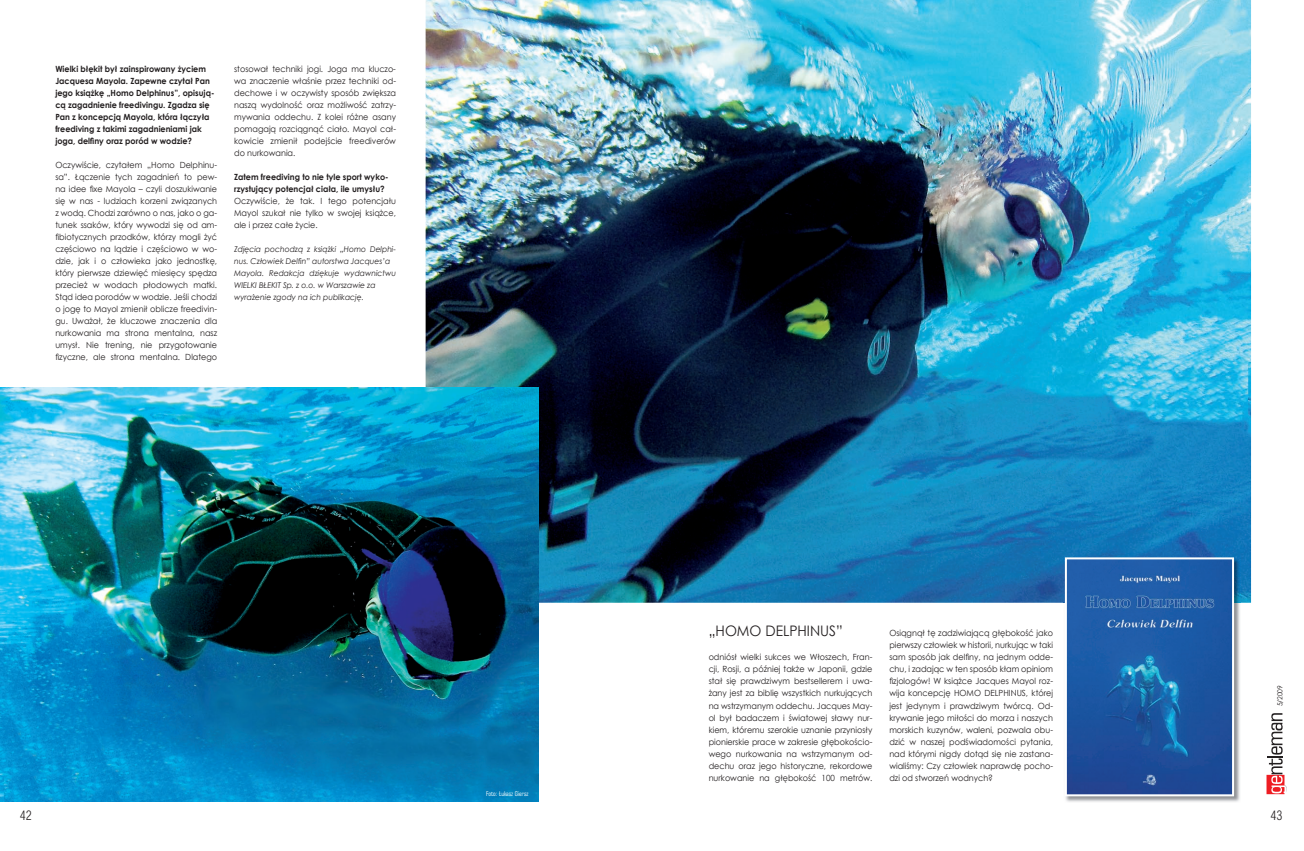
<style>
.page{position:relative;width:1304px;height:851px;background:#fff}
.page>*{position:absolute;margin:0;border:0;box-sizing:border-box;transform-origin:0 0}
.t1{font:14.5px "Century Gothic";color:#231f20;scale:.95 1}
.t2{font:12px "Swis 721 Lt Cn PL";color:#231f20}
.t3{font:8.5px/12px "Century Gothic";color:#231f20;text-align:justify;scale:.95 1}
.t4{font:700 8.5px/12px "Century Gothic";color:#231f20;scale:.95 1}
.t5{font:italic 8px/12px "Century Gothic";color:#231f20;scale:.95 1}
.t6{font:7px "Century Gothic";color:#231f20;scale:.95 1}
.t7{font:6px "Square 721 Cn PL";color:#fff;scale:.95 1}
</style>
<div class="page">
<svg style="left:1266px;top:713px;width:21px;height:81px"></svg>
<img style="left:426px;top:0;width:825px;height:602px">
<img style="left:1064px;top:556px;width:176px;height:246px">
<svg style="left:1065px;top:557px;width:169px;height:239px;background:#2860a6"></svg>
<img style="left:0;top:387px;width:538px;height:414px">
<p class="t4" style="left:55px;top:63px;width:169px">Wielki błękit był zainspirowany życiem Jacquesa Mayola. Zapewne czytał Pan jego książkę „Homo Delphinus”, opisują&shy;cą zagadnienie freedivingu. Zgadza się Pan z koncepcją Mayola, która łączyła freediving z takimi zagadnieniami jak joga, delfiny oraz poród w wodzie?</p>
<p class="t3" style="left:55px;top:159px;width:172px">Oczywiście, czytałem „Homo Delphinu&shy;sa”. Łączenie tych zagadnień to pew&shy;na idee fixe Mayola – czyli doszukiwanie się w nas - ludziach korzeni związanych z wodą. Chodzi zarówno o nas, jako o ga&shy;tunek ssaków, który wywodzi się od am&shy;fibiotycznych przodków, którzy mogli żyć częściowo na lądzie i częściowo w wo&shy;dzie, jak i o człowieka jako jednostkę, który pierwsze dziewięć miesięcy spędza przecież w wodach płodowych matki.<br>Stąd idea porodów w wodzie. Jeśli chodzi o jogę to Mayol zmienił oblicze freedivin&shy;gu. Uważał, że kluczowe znaczenia dla nurkowania ma strona mentalna, nasz umysł. Nie trening, nie przygotowanie fizyczne, ale strona mentalna. Dlatego</p>
<p class="t3" style="left:234px;top:63px;width:172px">stosował techniki jogi. Joga ma kluczo&shy;wa znaczenie właśnie przez techniki od&shy;dechowe i w oczywisty sposób zwiększa naszą wydolność oraz możliwość zatrzy&shy;mywania oddechu. Z kolei różne asany pomagają rozciągnąć ciało. Mayol cał&shy;kowicie zmienił podejście freediverów do nurkowania.</p>
<p class="t4" style="left:234px;top:171px;width:164px">Zatem freediving to nie tyle sport wyko&shy;rzystujący potencjał ciała, ile umysłu?</p>
<p class="t3" style="left:234px;top:195px;width:172px">Oczywiście, że tak. I tego potencjału Mayol szukał nie tylko w swojej książce, ale i przez całe życie.</p>
<p class="t5" style="left:234px;top:243px;width:172px">Zdjęcia pochodzą z książki „Homo Delphi&shy;nus. Człowiek Delfin” autorstwa Jacques’a Mayola. Redakcja dziękuje wydawnictwu WIELKI BŁEKIT Sp. z o.o. w Warszawie za wyrażenie zgody na ich publikację.</p>
<p class="t7" style="left:486px;top:789px;width:46px">Foto: Łukasz Giersz</p>
<h1 class="t1" style="left:709px;top:621px;width:143px">„HOMO DELPHINUS”</h1>
<p class="t3" style="left:709px;top:651px;width:174px">odniósł wielki sukces we Włoszech, Fran&shy;cji, Rosji, a później także w Japonii, gdzie stał się prawdziwym bestsellerem i uwa&shy;żany jest za biblię wszystkich nurkujących na wstrzymanym oddechu. Jacques May&shy;ol był badaczem i światowej sławy nur&shy;kiem, któremu szerokie uznanie przyniosły pionierskie prace w zakresie głębokościo&shy;wego nurkowania na wstrzymanym od&shy;dechu oraz jego historyczne, rekordowe nurkowanie na głębokość 100 metrów.</p>
<p class="t3" style="left:889px;top:627px;width:174px">Osiągnął tę zadziwiającą głębokość jako pierwszy człowiek w historii, nurkując w taki sam sposób jak delfiny, na jednym odde&shy;chu, i zadając w ten sposób kłam opiniom fizjologów! W książce Jacques Mayol roz&shy;wija koncepcję HOMO DELPHINUS, której jest jedynym i prawdziwym twórcą. Od&shy;krywanie jego miłości do morza i naszych morskich kuzynów, waleni, pozwala obu&shy;dzić w naszej podświadomości pytania, nad którymi nigdy dotąd się nie zastana&shy;wialiśmy: Czy człowiek naprawdę pocho&shy;dzi od stworzeń wodnych?</p>
<p class="t6" style="left:1275px;top:706px;width:23px;rotate:-90deg">5/2009</p>
<h2 class="t2" style="left:20px;top:807px;width:13px">42</h2>
<h2 class="t2" style="left:1271px;top:807px;width:13px">43</h2>
</div>
